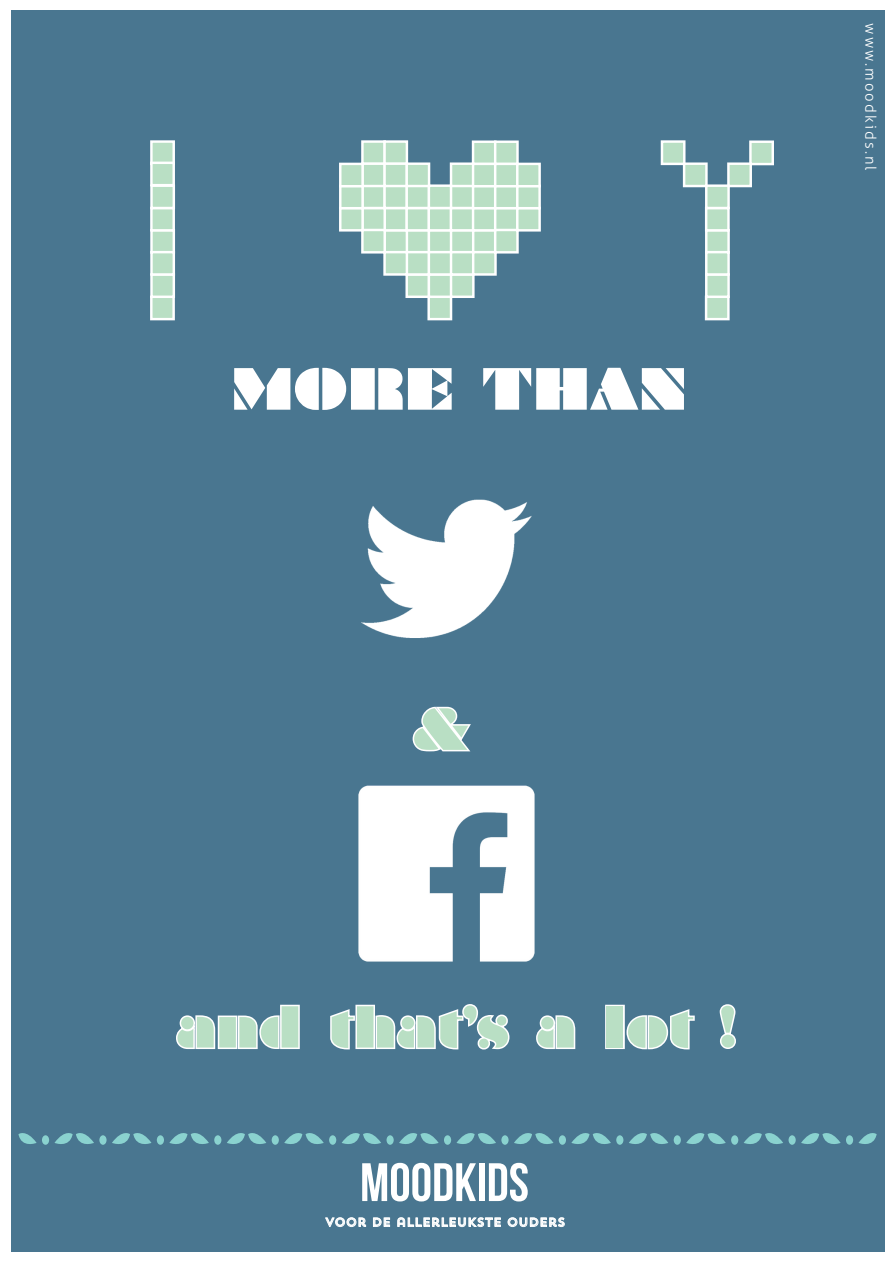
<style>
.page{position:relative;width:893px;height:1263px;background:#fff}
.page>*{position:absolute;margin:0;border:0;box-sizing:border-box;transform-origin:0 0}
.t1{font:54px "Braggadocio";color:#b9dfc4}
.t2{font:54px "Bebas Neue";color:#fff}
.t3{font:54px "Braggadocio";color:#fff}
.t4{font:300 15px "Aller";letter-spacing:.14em;color:#fff}
.t5{font:12px "Trend Sans One";color:#fff}
</style>
<div class="page">
<div style="left:11px;top:11px;width:873px;height:1241px;background:#497690"></div>
<svg style="left:18px;top:1133px;width:19px;height:11px"></svg>
<div style="left:42px;top:1135px;width:7px;height:10px;background:#8ad2cf;border-radius:50%"></div>
<svg style="left:54px;top:1133px;width:40px;height:11px"></svg>
<div style="left:99px;top:1135px;width:8px;height:10px;background:#8ad2cf;border-radius:50%"></div>
<svg style="left:112px;top:1133px;width:39px;height:11px"></svg>
<div style="left:157px;top:1135px;width:7px;height:10px;background:#8ad2cf;border-radius:50%"></div>
<svg style="left:169px;top:1133px;width:40px;height:11px"></svg>
<div style="left:214px;top:1135px;width:7px;height:10px;background:#8ad2cf;border-radius:50%"></div>
<svg style="left:227px;top:1133px;width:39px;height:11px"></svg>
<div style="left:272px;top:1135px;width:7px;height:10px;background:#8ad2cf;border-radius:50%"></div>
<svg style="left:284px;top:1133px;width:40px;height:11px"></svg>
<div style="left:329px;top:1135px;width:7px;height:10px;background:#8ad2cf;border-radius:50%"></div>
<svg style="left:342px;top:1133px;width:39px;height:11px"></svg>
<div style="left:387px;top:1135px;width:7px;height:10px;background:#8ad2cf;border-radius:50%"></div>
<svg style="left:399px;top:1133px;width:40px;height:11px"></svg>
<div style="left:444px;top:1135px;width:7px;height:10px;background:#8ad2cf;border-radius:50%"></div>
<svg style="left:456px;top:1133px;width:40px;height:11px"></svg>
<div style="left:501px;top:1135px;width:8px;height:10px;background:#8ad2cf;border-radius:50%"></div>
<svg style="left:514px;top:1133px;width:39px;height:11px"></svg>
<div style="left:559px;top:1135px;width:7px;height:10px;background:#8ad2cf;border-radius:50%"></div>
<svg style="left:571px;top:1133px;width:40px;height:11px"></svg>
<div style="left:616px;top:1135px;width:7px;height:10px;background:#8ad2cf;border-radius:50%"></div>
<svg style="left:629px;top:1133px;width:39px;height:11px"></svg>
<div style="left:674px;top:1135px;width:7px;height:10px;background:#8ad2cf;border-radius:50%"></div>
<svg style="left:686px;top:1133px;width:40px;height:11px"></svg>
<div style="left:731px;top:1135px;width:7px;height:10px;background:#8ad2cf;border-radius:50%"></div>
<svg style="left:744px;top:1133px;width:39px;height:11px"></svg>
<div style="left:788px;top:1135px;width:8px;height:10px;background:#8ad2cf;border-radius:50%"></div>
<svg style="left:801px;top:1133px;width:40px;height:11px"></svg>
<svg style="left:858px;top:1133px;width:19px;height:11px"></svg>
<div style="left:846px;top:1135px;width:7px;height:10px;background:#8ad2cf;border-radius:50%"></div>
<svg style="left:325px;top:1217px;width:41px;height:10px"></svg>
<svg style="left:373px;top:1217px;width:17px;height:10px"></svg>
<svg style="left:397px;top:1217px;width:104px;height:10px"></svg>
<svg style="left:507px;top:1217px;width:58px;height:10px"></svg>
<div style="left:427px;top:296px;width:25px;height:24px;background:#b9dfc4;border:2px solid #fff"></div>
<div style="left:405px;top:273px;width:25px;height:25px;background:#b9dfc4;border:2px solid #fff"></div>
<div style="left:428px;top:273px;width:24px;height:25px;background:#b9dfc4;border:2px solid #fff"></div>
<div style="left:450px;top:273px;width:25px;height:25px;background:#b9dfc4;border:2px solid #fff"></div>
<div style="left:405px;top:229px;width:25px;height:25px;background:#b9dfc4;border:2px solid #fff"></div>
<div style="left:428px;top:229px;width:24px;height:25px;background:#b9dfc4;border:2px solid #fff"></div>
<div style="left:450px;top:229px;width:25px;height:25px;background:#b9dfc4;border:2px solid #fff"></div>
<div style="left:383px;top:229px;width:25px;height:25px;background:#b9dfc4;border:2px solid #fff"></div>
<div style="left:472px;top:229px;width:25px;height:25px;background:#b9dfc4;border:2px solid #fff"></div>
<div style="left:383px;top:207px;width:25px;height:25px;background:#b9dfc4;border:2px solid #fff"></div>
<div style="left:405px;top:207px;width:25px;height:25px;background:#b9dfc4;border:2px solid #fff"></div>
<div style="left:428px;top:207px;width:24px;height:25px;background:#b9dfc4;border:2px solid #fff"></div>
<div style="left:361px;top:207px;width:25px;height:25px;background:#b9dfc4;border:2px solid #fff"></div>
<div style="left:450px;top:207px;width:24px;height:25px;background:#b9dfc4;border:2px solid #fff"></div>
<div style="left:472px;top:207px;width:25px;height:25px;background:#b9dfc4;border:2px solid #fff"></div>
<div style="left:494px;top:207px;width:25px;height:25px;background:#b9dfc4;border:2px solid #fff"></div>
<div style="left:361px;top:184px;width:25px;height:25px;background:#b9dfc4;border:2px solid #fff"></div>
<div style="left:383px;top:184px;width:25px;height:25px;background:#b9dfc4;border:2px solid #fff"></div>
<div style="left:405px;top:184px;width:25px;height:25px;background:#b9dfc4;border:2px solid #fff"></div>
<div style="left:428px;top:184px;width:24px;height:25px;background:#b9dfc4;border:2px solid #fff"></div>
<div style="left:450px;top:184px;width:25px;height:25px;background:#b9dfc4;border:2px solid #fff"></div>
<div style="left:339px;top:207px;width:25px;height:25px;background:#b9dfc4;border:2px solid #fff"></div>
<div style="left:516px;top:207px;width:25px;height:25px;background:#b9dfc4;border:2px solid #fff"></div>
<div style="left:472px;top:185px;width:25px;height:24px;background:#b9dfc4;border:2px solid #fff"></div>
<div style="left:494px;top:185px;width:25px;height:24px;background:#b9dfc4;border:2px solid #fff"></div>
<div style="left:339px;top:185px;width:25px;height:24px;background:#b9dfc4;border:2px solid #fff"></div>
<div style="left:516px;top:185px;width:25px;height:24px;background:#b9dfc4;border:2px solid #fff"></div>
<div style="left:361px;top:229px;width:25px;height:25px;background:#b9dfc4;border:2px solid #fff"></div>
<div style="left:494px;top:229px;width:25px;height:25px;background:#b9dfc4;border:2px solid #fff"></div>
<div style="left:405px;top:251px;width:25px;height:25px;background:#b9dfc4;border:2px solid #fff"></div>
<div style="left:428px;top:251px;width:24px;height:25px;background:#b9dfc4;border:2px solid #fff"></div>
<div style="left:450px;top:251px;width:25px;height:25px;background:#b9dfc4;border:2px solid #fff"></div>
<div style="left:383px;top:251px;width:25px;height:25px;background:#b9dfc4;border:2px solid #fff"></div>
<div style="left:472px;top:251px;width:25px;height:25px;background:#b9dfc4;border:2px solid #fff"></div>
<div style="left:361px;top:140px;width:25px;height:25px;background:#b9dfc4;border:2px solid #fff"></div>
<div style="left:383px;top:140px;width:25px;height:25px;background:#b9dfc4;border:2px solid #fff"></div>
<div style="left:472px;top:140px;width:25px;height:25px;background:#b9dfc4;border:2px solid #fff"></div>
<div style="left:494px;top:140px;width:25px;height:25px;background:#b9dfc4;border:2px solid #fff"></div>
<div style="left:361px;top:162px;width:25px;height:25px;background:#b9dfc4;border:2px solid #fff"></div>
<div style="left:383px;top:162px;width:25px;height:25px;background:#b9dfc4;border:2px solid #fff"></div>
<div style="left:405px;top:162px;width:25px;height:25px;background:#b9dfc4;border:2px solid #fff"></div>
<div style="left:450px;top:162px;width:25px;height:25px;background:#b9dfc4;border:2px solid #fff"></div>
<div style="left:472px;top:163px;width:25px;height:24px;background:#b9dfc4;border:2px solid #fff"></div>
<div style="left:494px;top:163px;width:25px;height:24px;background:#b9dfc4;border:2px solid #fff"></div>
<div style="left:339px;top:163px;width:25px;height:24px;background:#b9dfc4;border:2px solid #fff"></div>
<div style="left:516px;top:163px;width:25px;height:24px;background:#b9dfc4;border:2px solid #fff"></div>
<div style="left:150px;top:296px;width:25px;height:24px;background:#b9dfc4;border:2px solid #fff"></div>
<div style="left:150px;top:273px;width:25px;height:25px;background:#b9dfc4;border:2px solid #fff"></div>
<div style="left:150px;top:229px;width:25px;height:25px;background:#b9dfc4;border:2px solid #fff"></div>
<div style="left:150px;top:207px;width:25px;height:25px;background:#b9dfc4;border:2px solid #fff"></div>
<div style="left:150px;top:184px;width:25px;height:25px;background:#b9dfc4;border:2px solid #fff"></div>
<div style="left:150px;top:251px;width:25px;height:25px;background:#b9dfc4;border:2px solid #fff"></div>
<div style="left:150px;top:140px;width:25px;height:25px;background:#b9dfc4;border:2px solid #fff"></div>
<div style="left:150px;top:162px;width:25px;height:24px;background:#b9dfc4;border:2px solid #fff"></div>
<div style="left:705px;top:296px;width:25px;height:24px;background:#b9dfc4;border:2px solid #fff"></div>
<div style="left:705px;top:273px;width:25px;height:25px;background:#b9dfc4;border:2px solid #fff"></div>
<div style="left:705px;top:229px;width:25px;height:25px;background:#b9dfc4;border:2px solid #fff"></div>
<div style="left:705px;top:207px;width:25px;height:25px;background:#b9dfc4;border:2px solid #fff"></div>
<div style="left:705px;top:184px;width:25px;height:25px;background:#b9dfc4;border:2px solid #fff"></div>
<div style="left:705px;top:251px;width:25px;height:25px;background:#b9dfc4;border:2px solid #fff"></div>
<div style="left:661px;top:140px;width:24px;height:25px;background:#b9dfc4;border:2px solid #fff"></div>
<div style="left:749px;top:140px;width:25px;height:25px;background:#b9dfc4;border:2px solid #fff"></div>
<div style="left:683px;top:162px;width:25px;height:25px;background:#b9dfc4;border:2px solid #fff"></div>
<div style="left:727px;top:162px;width:25px;height:25px;background:#b9dfc4;border:2px solid #fff"></div>
<svg style="left:412px;top:706px;width:59px;height:46px"></svg>
<svg style="left:176px;top:1004px;width:124px;height:46px"></svg>
<svg style="left:330px;top:1004px;width:180px;height:46px"></svg>
<svg style="left:536px;top:1015px;width:40px;height:35px"></svg>
<div style="left:605px;top:1005px;width:20px;height:44px;border:3px solid #fff"></div>
<svg style="left:624px;top:1007px;width:71px;height:43px"></svg>
<svg style="left:719px;top:1004px;width:17px;height:45px"></svg>
<img style="left:358px;top:785px;width:177px;height:177px">
<img style="left:361px;top:499px;width:171px;height:139px">
<h1 class="t3" style="left:230px;top:368px;width:457px">MORE THAN</h1>
<h1 class="t1" style="left:412px;top:708px;width:57px">&amp;</h1>
<h1 class="t1" style="left:175px;top:1006px;width:561px">and that’s a lot !</h1>
<h1 class="t2" style="left:360px;top:1153px;width:170px">MOODKIDS</h1>
<p class="t5" style="left:325px;top:1214px;width:242px">VOOR DE ALLERLEUKSTE OUDERS</p>
<p class="t4" style="left:880px;top:23px;width:149px;rotate:90deg">www.moodkids.nl</p>
</div>
